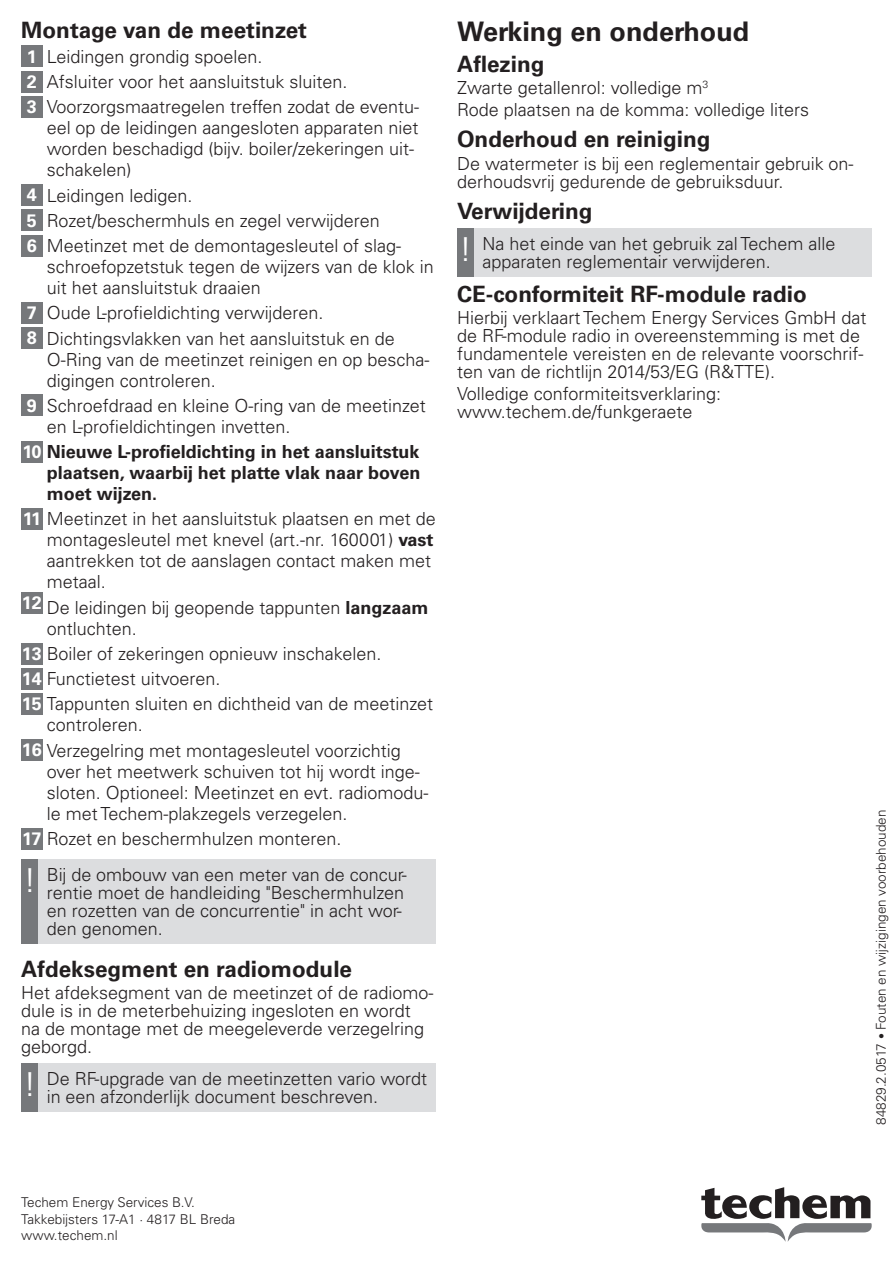
<style>
.page{position:relative;width:893px;height:1263px;background:#fff}
.page>*{position:absolute;margin:0;border:0;box-sizing:border-box;transform-origin:0 0}
.t1{font:300 33px "Univers LTCYR 45";color:#fff}
.Titel_2{font:700 27px "Univers LTCYR 65";color:#231f20}
.Titel_3{font:700 22.5px "Univers LTCYR 65";color:#231f20}
.Liste_Nummer{font:300 18px/21px "Univers LTCYR 45";color:#231f20}
.Fließtext{font:300 18px/18px "Univers LTCYR 45";color:#231f20}
.Hinweis{font:300 18px/18px "Univers LTCYR 45";color:#231f20}
.Liste_Nummer-2{font:700 18px/21px "Univers LTCYR 65";color:#231f20}
.t2{font:700 18px "Univers LTCYR 65";color:#fff}
.Seitenzeile{font:300 13.5px/16.2px "Univers LTCYR 45";color:#231f20}
.s1{color:#fff}
.s2{font-family:"Univers LTCYR 65";font-weight:700;color:#fff}
.s3{font-family:"Univers LTCYR 65";font-weight:700}
.s4{font-size:12px}
</style>
<div class="page">
<svg style="left:701px;top:1187px;width:171px;height:55px"></svg>
<div style="left:21px;top:46px;width:22px;height:21px;background:#76787b"></div>
<div style="left:21px;top:71px;width:22px;height:21px;background:#76787b"></div>
<div style="left:21px;top:96px;width:22px;height:22px;background:#76787b"></div>
<div style="left:21px;top:185px;width:22px;height:21px;background:#76787b"></div>
<div style="left:21px;top:210px;width:22px;height:21px;background:#76787b"></div>
<div style="left:21px;top:235px;width:22px;height:21px;background:#76787b"></div>
<div style="left:21px;top:302px;width:22px;height:22px;background:#76787b"></div>
<div style="left:21px;top:328px;width:22px;height:21px;background:#76787b"></div>
<div style="left:21px;top:395px;width:22px;height:21px;background:#76787b"></div>
<div style="left:21px;top:441px;width:22px;height:21px;background:#76787b"></div>
<div style="left:21px;top:508px;width:22px;height:22px;background:#76787b"></div>
<div style="left:21px;top:592px;width:22px;height:22px;background:#76787b"></div>
<div style="left:21px;top:643px;width:22px;height:21px;background:#76787b"></div>
<div style="left:21px;top:668px;width:22px;height:21px;background:#76787b"></div>
<div style="left:21px;top:693px;width:22px;height:22px;background:#76787b"></div>
<div style="left:21px;top:740px;width:22px;height:21px;background:#76787b"></div>
<div style="left:21px;top:828px;width:22px;height:21px;background:#76787b"></div>
<div style="left:21px;top:859px;width:17px;height:84px;background:#76787b"></div>
<div style="left:38px;top:859px;width:398px;height:84px;background:#dcdddf"></div>
<div style="left:21px;top:1063px;width:17px;height:48px;background:#76787b"></div>
<div style="left:38px;top:1063px;width:398px;height:48px;background:#dcdddf"></div>
<div style="left:457px;top:229px;width:17px;height:48px;background:#76787b"></div>
<div style="left:474px;top:229px;width:398px;height:48px;background:#dcdddf"></div>
<p class="Titel_3" style="left:21px;top:14px;width:287px">Montage van de meetinzet</p>
<p class="t2" style="left:27px;top:43px;width:12px">1</p>
<p class="Liste_Nummer" style="left:47px;top:45px;width:217px">Leidingen grondig spoelen.</p>
<p class="t2" style="left:27px;top:69px;width:12px">2</p>
<p class="Liste_Nummer" style="left:47px;top:71px;width:302px">Afsluiter voor het aansluitstuk sluiten.</p>
<p class="t2" style="left:27px;top:94px;width:12px">3</p>
<p class="Liste_Nummer" style="left:47px;top:96px;width:374px">Voorzorgsmaatregelen treffen zodat de eventu&shy;eel op de leidingen aangesloten apparaten niet worden beschadigd (bijv. boiler/zekeringen uit&shy;schakelen)</p>
<p class="t2" style="left:27px;top:182px;width:12px">4</p>
<p class="Liste_Nummer" style="left:47px;top:184px;width:147px">Leidingen ledigen.</p>
<p class="t2" style="left:27px;top:207px;width:12px">5</p>
<p class="Liste_Nummer" style="left:47px;top:209px;width:334px">Rozet/beschermhuls en zegel verwijderen</p>
<p class="t2" style="left:27px;top:233px;width:12px">6</p>
<p class="Liste_Nummer" style="left:47px;top:235px;width:389px">Meetinzet met de demontagesleutel of slag&shy;schroefopzetstuk tegen de wijzers van de klok in uit het aansluitstuk draaien</p>
<p class="t2" style="left:27px;top:300px;width:12px">7</p>
<p class="Liste_Nummer" style="left:47px;top:302px;width:278px">Oude L-profieldichting verwijderen.</p>
<p class="t2" style="left:27px;top:325px;width:12px">8</p>
<p class="Liste_Nummer" style="left:47px;top:327px;width:384px">Dichtingsvlakken van het aansluitstuk en de<br>O-Ring van de meetinzet reinigen en op bescha&shy;digingen controleren.</p>
<p class="t2" style="left:27px;top:393px;width:12px">9</p>
<p class="Liste_Nummer" style="left:47px;top:394px;width:381px">Schroefdraad en kleine O-ring van de meetinzet en L-profieldichtingen invetten.</p>
<p class="Liste_Nummer-2" style="left:22px;top:440px;width:399px"><span class="s1">10</span> Nieuwe L-profieldichting in het aansluitstuk</p>
<p class="Liste_Nummer-2" style="left:47px;top:461px;width:375px">plaatsen, waarbij het platte vlak naar boven moet wijzen.</p>
<p class="Fließtext" style="left:23px;top:509px;width:415px"><span class="s2">11</span> Meetinzet in het aansluitstuk plaatsen en met de</p>
<p class="Liste_Nummer" style="left:47px;top:529px;width:388px">montagesleutel met knevel (art.-nr. 160001) <span class="s3">vast </span>aantrekken tot de aanslagen contact maken met metaal.</p>
<p class="t2" style="left:22px;top:590px;width:22px">12</p>
<p class="Liste_Nummer" style="left:47px;top:596px;width:383px">De leidingen bij geopende tappunten <span class="s3">langzaam </span>ontluchten.</p>
<p class="Fließtext" style="left:22px;top:644px;width:361px"><span class="s2">13</span> Boiler of zekeringen opnieuw inschakelen.</p>
<p class="Fließtext" style="left:22px;top:669px;width:200px"><span class="s2">14</span> Functietest uitvoeren.</p>
<p class="Fließtext" style="left:22px;top:694px;width:413px"><span class="s2">15</span> Tappunten sluiten en dichtheid van de meetinzet</p>
<p class="Liste_Nummer" style="left:47px;top:714px;width:98px">controleren.</p>
<p class="Fließtext" style="left:22px;top:741px;width:380px"><span class="s2">16</span> Verzegelring met montagesleutel voorzichtig</p>
<p class="Liste_Nummer" style="left:47px;top:760px;width:383px">over het meetwerk schuiven tot hij wordt inge&shy;sloten. Optioneel: Meetinzet en evt. radiomodu&shy;le met Techem-plakzegels verzegelen.</p>
<p class="Fließtext" style="left:22px;top:829px;width:321px"><span class="s2">17</span> Rozet en beschermhulzen monteren.</p>
<p class="t1" style="left:23px;top:858px;width:14px">!</p>
<p class="Hinweis" style="left:47px;top:865px;width:362px">Bij de ombouw van een meter van de concur&shy;rentie moet de handleiding "Beschermhulzen en rozetten van de concurrentie" in acht wor&shy;den genomen.</p>
<p class="Titel_3" style="left:21px;top:953px;width:332px">Afdeksegment en radiomodule</p>
<p class="Fließtext" style="left:21px;top:983px;width:414px">Het afdeksegment van de meetinzet of de radiomo&shy;dule is in de meterbehuizing ingesloten en wordt na de montage met de meegeleverde verzegelring geborgd.</p>
<p class="t1" style="left:23px;top:1062px;width:14px">!</p>
<p class="Hinweis" style="left:47px;top:1069px;width:382px">De RF-upgrade van de meetinzetten vario wordt in een afzonderlijk document beschreven.</p>
<p class="Titel_2" style="left:457px;top:12px;width:294px">Werking en onderhoud</p>
<p class="Titel_3" style="left:457px;top:48px;width:89px">Aflezing</p>
<p class="Fließtext" style="left:457px;top:78px;width:253px">Zwarte getallenrol: volledige m<sup>3</sup></p>
<p class="Fließtext" style="left:457px;top:100px;width:354px">Rode plaatsen na de komma: volledige liters</p>
<p class="Titel_3" style="left:457px;top:124px;width:255px">Onderhoud en reiniging</p>
<p class="Fließtext" style="left:457px;top:154px;width:398px">De watermeter is bij een reglementair gebruik on&shy;derhoudsvrij gedurende de gebruiksduur.</p>
<p class="Titel_3" style="left:457px;top:195px;width:137px">Verwijdering</p>
<p class="t1" style="left:459px;top:228px;width:14px">!</p>
<p class="Hinweis" style="left:483px;top:235px;width:354px">Na het einde van het gebruik zal Techem alle apparaten reglementair verwijderen.</p>
<p class="Titel_3" style="left:457px;top:278px;width:351px">CE-conformiteit RF-module radio</p>
<p class="Fließtext" style="left:457px;top:308px;width:411px">Hierbij verklaart Techem Energy Services GmbH dat de RF-module radio in overeenstemming is met de fundamentele vereisten en de relevante voorschrif&shy;ten van de richtlijn 2014/53/EG (R&amp;TTE).</p>
<p class="Fließtext" style="left:457px;top:385px;width:266px">Volledige conformiteitsverklaring: www.techem.de/funkgeraete</p>
<p class="Seitenzeile" style="left:872px;top:1125px;width:317px;rotate:-90deg">84829.2.0517 <span class="s4">•</span> Fouten en wijzigingen voorbehouden</p>
<p class="Seitenzeile" style="left:21px;top:1194px;width:216px">Techem Energy Services B.V.<br>Takkebijsters 17-A1 · 4817 BL Breda www.techem.nl</p>
</div>
